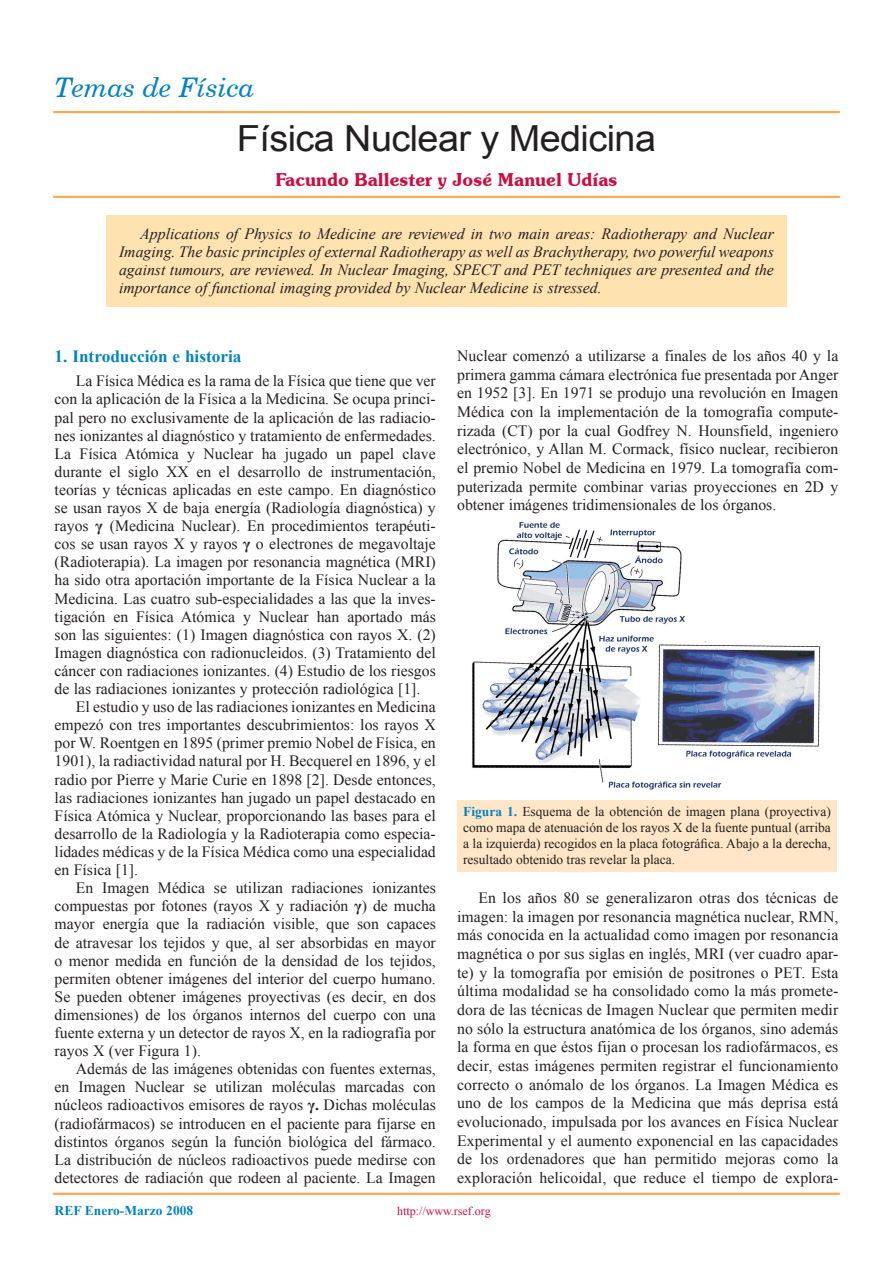
<style>
.page{position:relative;width:893px;height:1263px;background:#fff}
.page>*{position:absolute;margin:0;border:0;box-sizing:border-box;transform-origin:0 0}
.titulo_articulo{font:36px "Arial";letter-spacing:-.015em;color:#231f20;scale:1.05 1}
.cabecera_grande_izqu{font:italic 27px "New Century Schlbk";color:#0082c5}
.autor{font:600 18px "Souvenir IT Cby BT";color:#cd0d40}
.subtitu-1{font:700 17.25px "Times New Roman";color:#0082c5}
.texto_normal{font:15.75px/18.1px "Times New Roman";color:#231f20;text-align:justify}
.texto_normal-2{font:italic 15.75px/18px "Times New Roman";color:#231f20;text-align:justify}
.figura_descripcion{font:13.5px/16.2px "Times New Roman";color:#231f20;text-align:justify}
.cabecera_pequeña{font:700 13.5px "Times New Roman";color:#0082c5}
.t1{font:12px "Times New Roman";color:#cd0d40}
.s1{font-weight:700}
.s2{font-weight:700;color:#0082c5}
</style>
<div class="page">
<hr style="left:53px;top:1193px;width:787px;height:2px;background:#f9aa53">
<hr style="left:53px;top:111px;width:787px;height:2px;background:#f9aa53">
<hr style="left:53px;top:196px;width:787px;height:2px;background:#f9aa53">
<div style="left:106px;top:215px;width:681px;height:91px;background:#fee2b0"></div>
<div style="left:457px;top:800px;width:380px;height:72px;background:#fee6c6"></div>
<img style="left:472px;top:521px;width:349px;height:269px">
<p class="cabecera_pequeña" style="left:55px;top:66px;width:8px">2</p>
<p class="cabecera_grande_izqu" style="left:55px;top:71px;width:201px">Temas de Física</p>
<p class="titulo_articulo" style="left:237px;top:115px;width:401px">Física Nuclear y Medicina</p>
<p class="autor" style="left:275px;top:168px;width:343px">Facundo Ballester y José Manuel Udías</p>
<p class="texto_normal-2" style="left:119px;top:224px;width:656px;text-indent:21px">Applications of Physics to Medicine are reviewed in two main areas: Radiotherapy and Nuclear Imaging. The basic principles of external Radiotherapy as well as Brachytherapy, two powerful weapons against tumours, are reviewed. In Nuclear Imaging, SPECT and PET techniques are presented and the importance of functional imaging provided by Nuclear Medicine is stressed.</p>
<p class="subtitu-1" style="left:55px;top:344px;width:188px">1. Introducción e historia</p>
<p class="texto_normal" style="left:55px;top:372px;width:383px;text-indent:21px">La Física Médica es la rama de la Física que tiene que ver con la aplicación de la Física a la Medicina. Se ocupa princi&shy;pal pero no exclusivamente de la aplicación de las radiacio&shy;nes ionizantes al diagnóstico y tratamiento de enfermedades.<br>La Física Atómica y Nuclear ha jugado un papel clave durante el siglo XX en el desarrollo de instrumentación, teorías y técnicas aplicadas en este campo. En diagnóstico se usan rayos X de baja energía (Radiología diagnóstica) y rayos <span class="s1">γ</span> (Medicina Nuclear). En procedimientos terapéuti&shy;cos se usan rayos X y rayos <span class="s1">γ</span> o electrones de megavoltaje (Radioterapia). La imagen por resonancia magnética (MRI) ha sido otra aportación importante de la Física Nuclear a la Medicina. Las cuatro sub-especialidades a las que la inves&shy;tigación en Física Atómica y Nuclear han aportado más son las siguientes: (1) Imagen diagnóstica con rayos X. (2)<br>Imagen diagnóstica con radionucleidos. (3) Tratamiento del cáncer con radiaciones ionizantes. (4) Estudio de los riesgos de las radiaciones ionizantes y protección radiológica [1].</p>
<p class="texto_normal" style="left:55px;top:698px;width:383px;text-indent:21px">El estudio y uso de las radiaciones ionizantes en Medicina empezó con tres importantes descubrimientos: los rayos X por W. Roentgen en 1895 (primer premio Nobel de Física, en 1901), la radiactividad natural por H. Becquerel en 1896, y el radio por Pierre y Marie Curie en 1898 [2]. Desde entonces, las radiaciones ionizantes han jugado un papel destacado en Física Atómica y Nuclear, proporcionando las bases para el desarrollo de la Radiología y la Radioterapia como especia&shy;lidades médicas y de la Física Médica como una especialidad en Física [1].</p>
<p class="texto_normal" style="left:55px;top:879px;width:383px;text-indent:21px">En Imagen Médica se utilizan radiaciones ionizantes compuestas por fotones (rayos X y radiación <span class="s1">γ</span>) de mucha mayor energía que la radiación visible, que son capaces de atravesar los tejidos y que, al ser absorbidas en mayor o menor medida en función de la densidad de los tejidos, permiten obtener imágenes del interior del cuerpo humano.<br>Se pueden obtener imágenes proyectivas (es decir, en dos dimensiones) de los órganos internos del cuerpo con una fuente externa y un detector de rayos X, en la radiografía por rayos X (ver Figura 1).</p>
<p class="texto_normal" style="left:55px;top:1059px;width:383px;text-indent:21px">Además de las imágenes obtenidas con fuentes externas, en Imagen Nuclear se utilizan moléculas marcadas con núcleos radioactivos emisores de rayos <span class="s1">γ.</span> Dichas moléculas (radiofármacos) se introducen en el paciente para fijarse en distintos órganos según la función biológica del fármaco.<br>La distribución de núcleos radioactivos puede medirse con detectores de radiación que rodeen al paciente. La Imagen</p>
<p class="texto_normal" style="left:457px;top:346px;width:383px;line-height:18.6px">Nuclear comenzó a utilizarse a finales de los años 40 y la primera gamma cámara electrónica fue presentada por Anger en 1952 [3]. En 1971 se produjo una revolución en Imagen Médica con la implementación de la tomografía compute&shy;rizada (CT) por la cual Godfrey N. Hounsfield, ingeniero electrónico, y Allan M. Cormack, físico nuclear, recibieron el premio Nobel de Medicina en 1979. La tomografía com&shy;puterizada permite combinar varias proyecciones en 2D y obtener imágenes tridimensionales de los órganos.</p>
<p class="figura_descripcion" style="left:463px;top:803px;width:369px"><span class="s2">Figura 1.</span> Esquema de la obtención de imagen plana (proyectiva) como mapa de atenuación de los rayos X de la fuente puntual (arriba a la izquierda) recogidos en la placa fotográfica. Abajo a la derecha, resultado obtenido tras revelar la placa.</p>
<p class="texto_normal" style="left:457px;top:888px;width:383px;line-height:18.6px;text-indent:21px">En los años 80 se generalizaron otras dos técnicas de imagen: la imagen por resonancia magnética nuclear, RMN, más conocida en la actualidad como imagen por resonancia magnética o por sus siglas en inglés, MRI (ver cuadro apar&shy;te) y la tomografía por emisión de positrones o PET. Esta última modalidad se ha consolidado como la más promete&shy;dora de las técnicas de Imagen Nuclear que permiten medir no sólo la estructura anatómica de los órganos, sino además la forma en que éstos fijan o procesan los radiofármacos, es decir, estas imágenes permiten registrar el funcionamiento correcto o anómalo de los órganos. La Imagen Médica es uno de los campos de la Medicina que más deprisa está evolucionado, impulsada por los avances en Física Nuclear Experimental y el aumento exponencial en las capacidades de los ordenadores que han permitido mejoras como la exploración helicoidal, que reduce el tiempo de explora-</p>
<p class="cabecera_pequeña" style="left:55px;top:1201px;width:140px">REF Enero-Marzo 2008</p>
<p class="t1" style="left:397px;top:1202px;width:95px">http://www.rsef.org</p>
</div>
